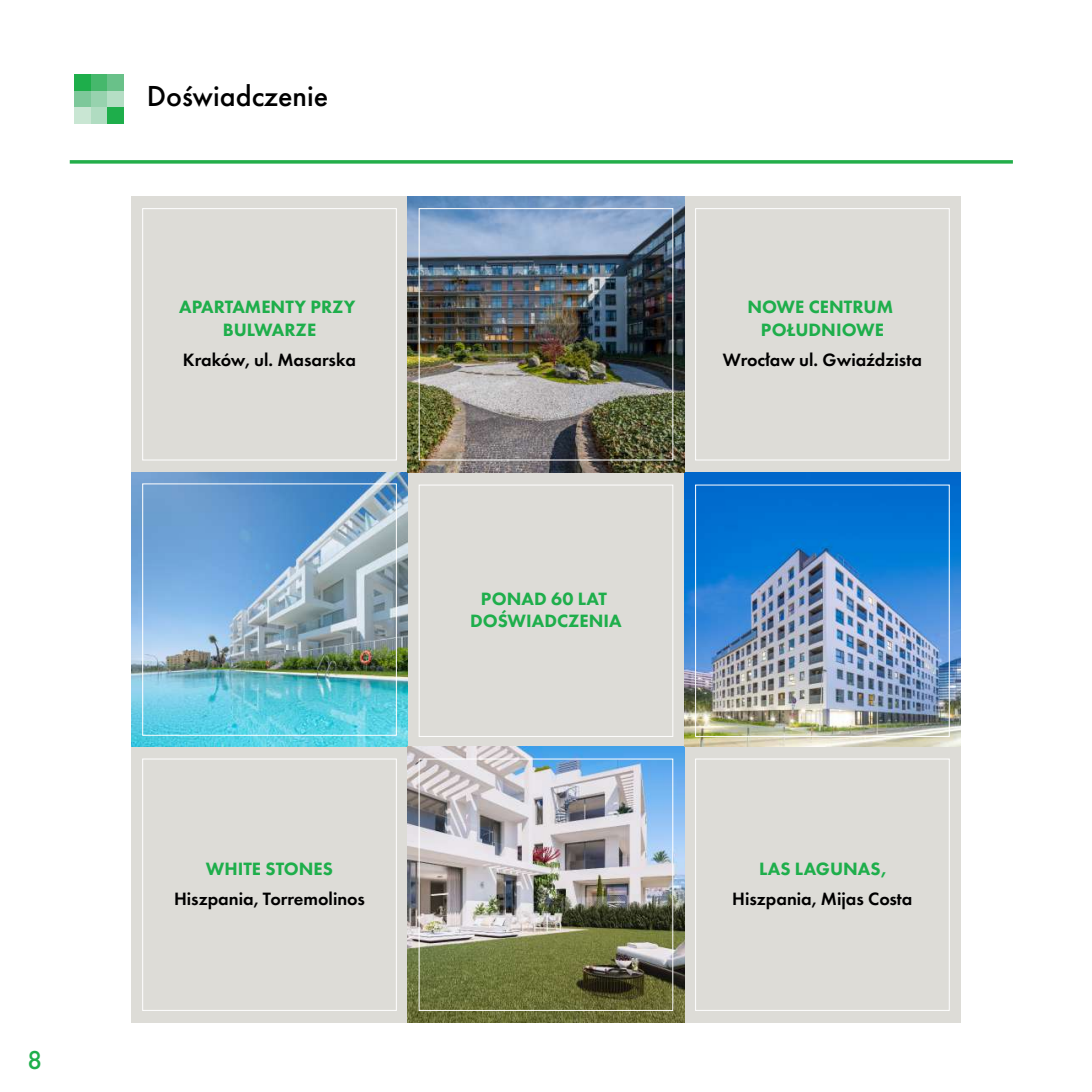
<style>
.page{position:relative;width:1092px;height:1092px;background:#fff}
.page>*{position:absolute;margin:0;border:0;box-sizing:border-box;transform-origin:0 0}
.t1{font:500 30.1px "Futura PT";color:#000}
.t2{font:500 26.95px "Futura PT";color:#1eae4b}
.t3{font:800 18.55px/22.2px "Futura PT";color:#1eae4b;text-align:center}
.t4{font:600 18.55px "Futura PT";color:#000}
</style>
<div class="page">
<div style="left:131px;top:197px;width:829px;height:825px;background:#dddcd7"></div>
<img style="left:131px;top:472px;width:277px;height:274px">
<div style="left:142px;top:483px;width:255px;height:252px;border:1px solid #fff"></div>
<img style="left:408px;top:746px;width:276px;height:276px">
<div style="left:418px;top:758px;width:255px;height:252px;border:1px solid #fff"></div>
<img style="left:684px;top:472px;width:276px;height:274px">
<div style="left:74px;top:74px;width:17px;height:17px;background:#1eae4b"></div>
<div style="left:91px;top:74px;width:16px;height:17px;background:#46b86c"></div>
<div style="left:107px;top:74px;width:17px;height:17px;background:#69c189"></div>
<div style="left:74px;top:91px;width:17px;height:16px;background:#7dc89a"></div>
<div style="left:91px;top:91px;width:16px;height:16px;background:#97d2ae"></div>
<div style="left:107px;top:91px;width:17px;height:16px;background:#b5dec5"></div>
<div style="left:74px;top:107px;width:17px;height:17px;background:#c9e6d3"></div>
<div style="left:91px;top:107px;width:16px;height:17px;background:#b0dcc1"></div>
<div style="left:107px;top:107px;width:17px;height:17px;background:#1eae4b"></div>
<img style="left:408px;top:197px;width:276px;height:275px">
<div style="left:695px;top:485px;width:254px;height:251px;border:1px solid #fff"></div>
<div style="left:419px;top:485px;width:254px;height:251px;border:1px solid #fff"></div>
<div style="left:419px;top:208px;width:254px;height:252px;border:1px solid #fff"></div>
<div style="left:142px;top:208px;width:254px;height:252px;border:1px solid #fff"></div>
<div style="left:695px;top:208px;width:254px;height:252px;border:1px solid #fff"></div>
<div style="left:695px;top:758px;width:254px;height:252px;border:1px solid #fff"></div>
<div style="left:142px;top:758px;width:254px;height:252px;border:1px solid #fff"></div>
<svg style="left:70px;top:160px;width:942px;height:4px;background:#3db760"></svg>
<h2 class="t2" style="left:27px;top:1048px;width:17px">8</h2>
<h1 class="t1" style="left:147px;top:83px;width:183px">Doświadczenie</h1>
<p class="t3" style="left:179px;top:297px;width:177px">APARTAMENTY PRZY<br>BULWARZE</p>
<p class="t3" style="left:747px;top:297px;width:147px">NOWE CENTRUM<br>POŁUDNIOWE</p>
<p class="t4" style="left:723px;top:351px;width:200px">Wrocław ul. Gwiaździsta</p>
<p class="t4" style="left:183px;top:351px;width:175px">Kraków, ul. Masarska</p>
<p class="t3" style="left:206px;top:858px;width:129px">WHITE STONES</p>
<p class="t3" style="left:470px;top:589px;width:153px">PONAD 60 LAT<br>DOŚWIADCZENIA</p>
<p class="t3" style="left:759px;top:858px;width:130px">LAS LAGUNAS,</p>
<p class="t4" style="left:174px;top:890px;width:192px">Hiszpania, Torremolinos</p>
<p class="t4" style="left:732px;top:890px;width:182px">Hiszpania, Mijas Costa</p>
</div>
